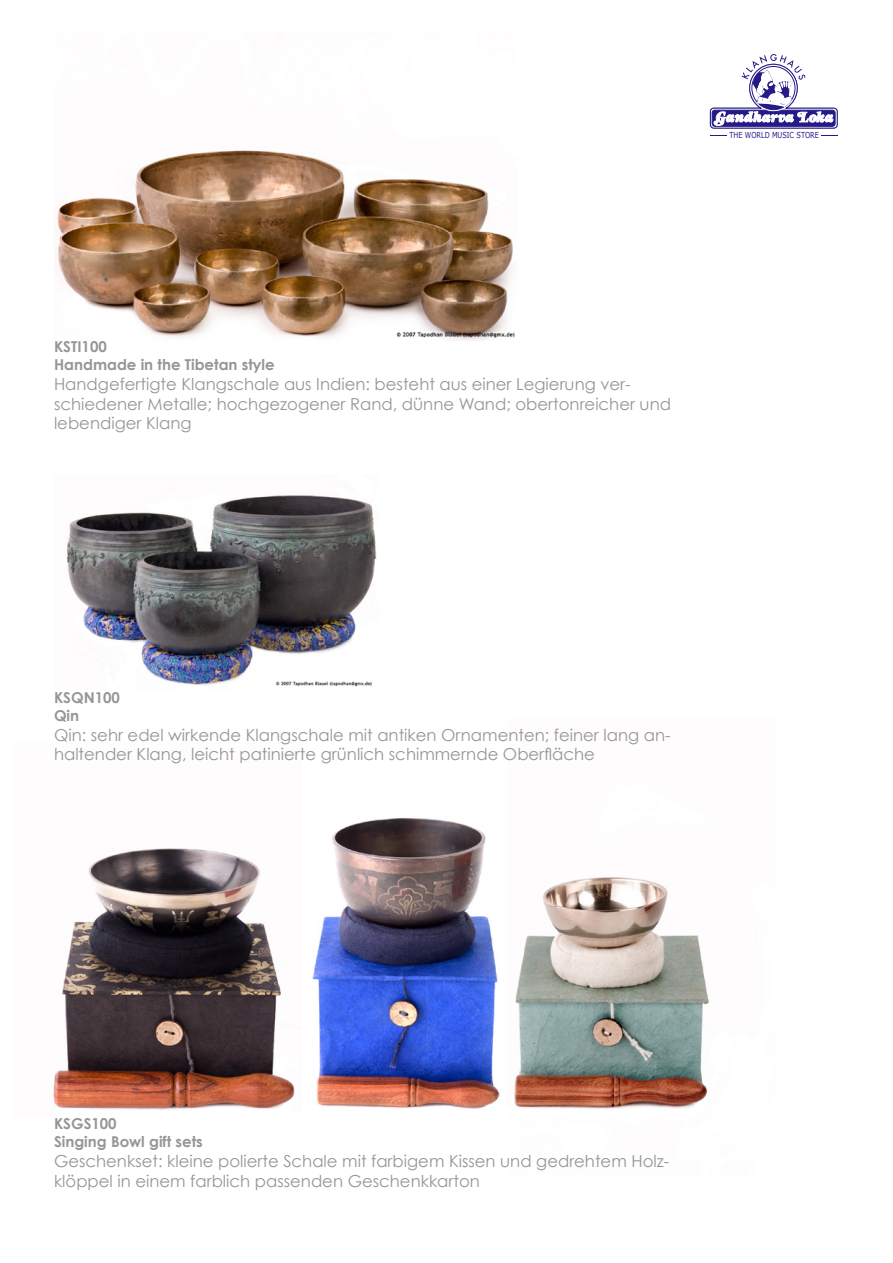
<style>
.page{position:relative;width:893px;height:1263px;background:#fff}
.page>*{position:absolute;margin:0;border:0;box-sizing:border-box;transform-origin:0 0}
.t1{font:16.5px/19.8px "Century Gothic";color:#949698}
.t2{font:700 15px/18px "Century Gothic";color:#949698}
.t3{font:8.25px "Verdana";color:#251b88;scale:.8 1}
</style>
<div class="page">
<img style="left:312px;top:818px;width:188px;height:291px">
<img style="left:53px;top:848px;width:242px;height:262px">
<img style="left:514px;top:877px;width:195px;height:232px">
<img style="left:54px;top:150px;width:461px;height:190px">
<svg style="left:710px;top:54px;width:128px;height:75px"></svg>
<svg style="left:821px;top:135px;width:16px;height:1px"></svg>
<svg style="left:710px;top:135px;width:16px;height:1px"></svg>
<img style="left:67px;top:494px;width:310px;height:193px">
<p class="t3" style="left:729px;top:130px;width:113px">THE WORLD MUSIC STORE</p>
<p class="t2" style="left:54px;top:337px;width:222px">KSTI100<br>Handmade in the Tibetan style</p>
<p class="t1" style="left:54px;top:374px;width:618px">Handgefertigte Klangschale aus Indien: besteht aus einer Legierung ver&shy;schiedener Metalle; hochgezogener Rand, dünne Wand; obertonreicher und lebendiger Klang</p>
<p class="t2" style="left:54px;top:688px;width:67px">KSQN100<br>Qin</p>
<p class="t1" style="left:54px;top:724px;width:618px">Qin: sehr edel wirkende Klangschale mit antiken Ornamenten; feiner lang an&shy;haltender Klang, leicht patinierte grünlich schimmernde Oberfläche</p>
<p class="t2" style="left:54px;top:1114px;width:150px">KSGS100<br>Singing Bowl gift sets</p>
<p class="t1" style="left:54px;top:1150px;width:617px">Geschenkset: kleine polierte Schale mit farbigem Kissen und gedrehtem Holz&shy;klöppel in einem farblich passenden Geschenkkarton</p>
</div>
